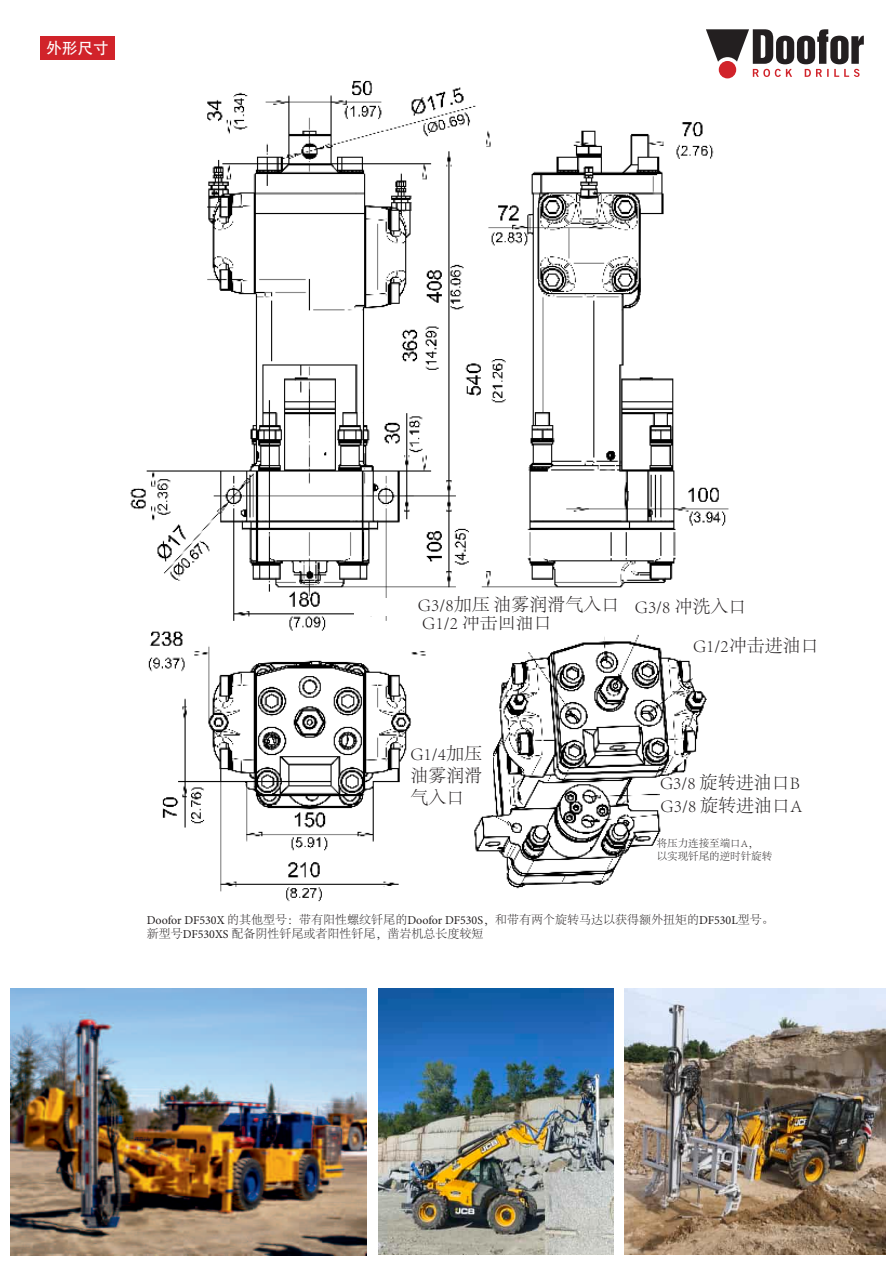
<style>
.page{position:relative;width:893px;height:1263px;background:#fff}
.page>*{position:absolute;margin:0;border:0;box-sizing:border-box;transform-origin:0 0}
.t1{font:300 18px/21.6px "Adobe Song Std";color:#231f20;text-align:justify}
.t2{font:15.75px "Adobe Heiti Std";color:#fff}
.t3{font:300 12px "Adobe Song Std";color:#231f20}
.t4{font:300 10.5px "Adobe Song Std";color:#231f20}
.s1{font-family:"Minion Pro";font-weight:400}
</style>
<div class="page">
<img style="left:130px;top:77px;width:602px;height:825px">
<div style="left:719px;top:61px;width:17px;height:17px;background:#d1232a;border-radius:50%"></div>
<svg style="left:706px;top:29px;width:158px;height:48px"></svg>
<img style="left:624px;top:989px;width:261px;height:265px">
<img style="left:10px;top:989px;width:356px;height:267px">
<img style="left:378px;top:989px;width:235px;height:265px">
<div style="left:40px;top:36px;width:75px;height:24px;background:#d1232a"></div>
<div style="left:657px;top:840px;width:143px;height:64px;background:#fff"></div>
<div style="left:422px;top:617px;width:132px;height:32px;background:#fff"></div>
<div style="left:693px;top:640px;width:200px;height:42px;background:#fff"></div>
<div style="left:635px;top:600px;width:204px;height:33px;background:#fff"></div>
<div style="left:355px;top:598px;width:271px;height:17px;background:#fff"></div>
<div style="left:565px;top:617px;width:39px;height:24px;background:#fff"></div>
<div style="left:410px;top:726px;width:83px;height:89px;background:#fff"></div>
<div style="left:660px;top:776px;width:166px;height:23px;background:#fff"></div>
<div style="left:661px;top:799px;width:165px;height:23px;background:#fff"></div>
<p class="t2" style="left:46px;top:39px;width:64px">外形尺寸</p>
<p class="t1" style="left:418px;top:594px;width:203px">G3/8加压 油雾润滑气入口</p>
<p class="t1" style="left:635px;top:596px;width:113px">G3/8 冲洗入口</p>
<p class="t1" style="left:422px;top:612px;width:131px">G1/2 冲击回油口</p>
<p class="t1" style="left:410px;top:744px;width:73px">G1/4加压油雾润滑气入口</p>
<p class="t1" style="left:693px;top:636px;width:127px">G1/2冲击进油口</p>
<p class="t1" style="left:660px;top:772px;width:141px">G3/8 旋转进油口B</p>
<p class="t1" style="left:661px;top:795px;width:143px">G3/8 旋转进油口A</p>
<p class="t4" style="left:657px;top:837px;width:103px">将压力连接至端口A，</p>
<p class="t4" style="left:657px;top:850px;width:117px">以实现钎尾的逆时针旋转</p>
<p class="t3" style="left:147px;top:913px;width:629px"><span class="s1">Doofor DF530X</span> 的其他型号：带有阳性螺纹钎尾的<span class="s1">Doofor DF530S</span>，和带有两个旋转马达以获得额外扭矩的<span class="s1">DF530L</span>型号。</p>
<p class="t3" style="left:147px;top:928px;width:338px">新型号<span class="s1">DF530XS</span> 配备阴性钎尾或者阳性钎尾，凿岩机总长度较短</p>
</div>
